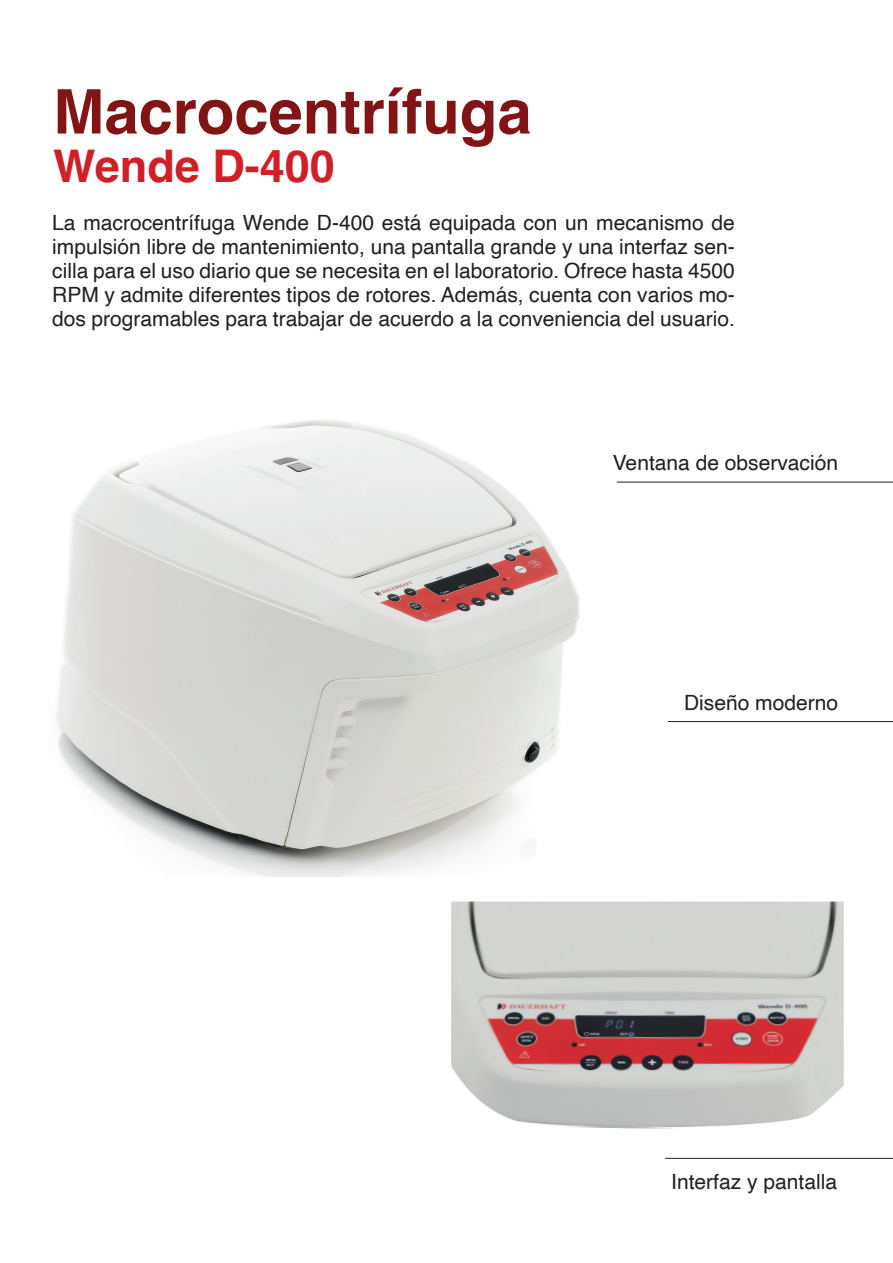
<style>
.page{position:relative;width:893px;height:1263px;background:#fff}
.page>*{position:absolute;margin:0;border:0;box-sizing:border-box;transform-origin:0 0}
.t1{font:700 61.5px "Helvetica";color:#831416}
.t2{font:700 45px "Helvetica";color:#d01f26}
.t3{font:21px/24px "Helvetica";color:#231f20;text-align:justify}
</style>
<div class="page">
<img style="left:56px;top:420px;width:524px;height:456px">
<hr style="left:665px;top:1158px;width:228px;height:1px;background:#231f20">
<hr style="left:617px;top:482px;width:276px;height:1px;background:#231f20">
<hr style="left:668px;top:721px;width:225px;height:1px;background:#231f20">
<img style="left:451px;top:901px;width:393px;height:228px">
<h1 class="t1" style="left:53px;top:74px;width:480px">Macrocentrífuga</h1>
<h2 class="t2" style="left:53px;top:138px;width:283px">Wende D-400</h2>
<p class="t3" style="left:52px;top:211px;width:684px">La macrocentrífuga Wende D-400 está equipada con un mecanismo de impulsión libre de mantenimiento, una pantalla grande y una interfaz sen&shy;cilla para el uso diario que se necesita en el laboratorio. Ofrece hasta 4500<br>RPM y admite diferentes tipos de rotores. Además, cuenta con varios mo&shy;dos programables para trabajar de acuerdo a la conveniencia del usuario.</p>
<p class="t3" style="left:613px;top:451px;width:227px">Ventana de observación</p>
<p class="t3" style="left:684px;top:691px;width:156px">Diseño moderno</p>
<p class="t3" style="left:671px;top:1170px;width:167px">Interfaz y pantalla</p>
</div>
